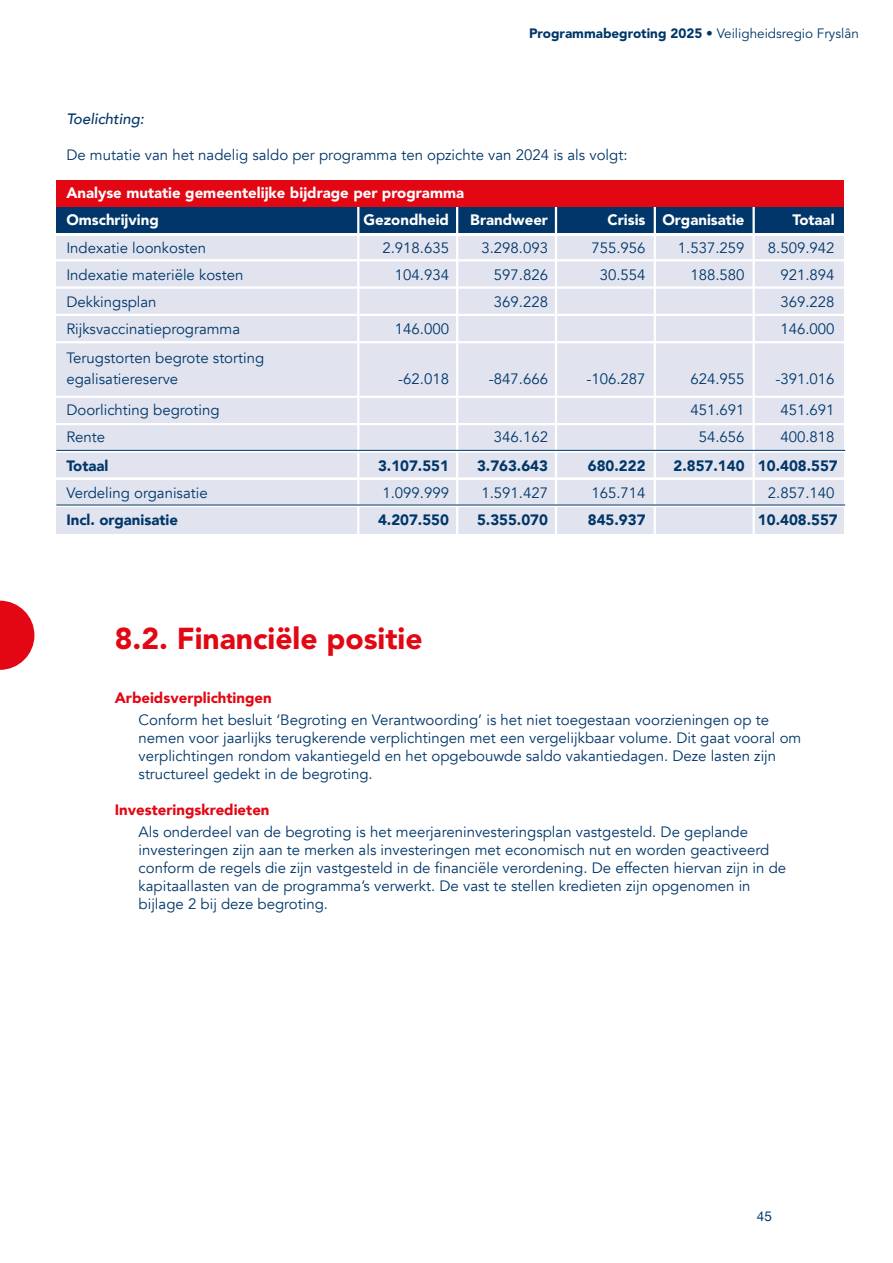
<style>
.page{position:relative;width:893px;height:1263px;background:#fff}
.page>*{position:absolute;margin:0;border:0;box-sizing:border-box;transform-origin:0 0}
.H2_1_1__Rood{font:900 30px "Avenir LT Std";color:#e30613}
.Platte_Tekst{font:15px/18px "Avenir";color:#003669}
.t1{font:900 15px "Avenir LT Std";color:#fff}
.t2{font:900 15px "Avenir";color:#003669}
.Tussenkop_ROOD{font:900 15px "Avenir LT Std";color:#e30613}
.Tussenkop_ROOD-2{font:900 15px "Avenir";color:#e30613}
.t3{font:italic 500 15px "Avenir";color:#003669}
.t4{font:13.5px "Avenir LT Std";color:#003669}
.t5{font:13.5px "Helvetica Neue";color:#003669}
.s1{font-weight:900}
</style>
<div class="page">
<div style="left:56px;top:236px;width:788px;height:298px;background:#e1e4ef"></div>
<div style="left:56px;top:206px;width:788px;height:27px;background:#003669"></div>
<hr style="left:47px;top:259px;width:803px;height:2px;background:#fff">
<hr style="left:47px;top:286px;width:803px;height:3px;background:#fff">
<hr style="left:47px;top:314px;width:803px;height:2px;background:#fff">
<hr style="left:47px;top:341px;width:803px;height:2px;background:#fff">
<hr style="left:47px;top:396px;width:803px;height:2px;background:#fff">
<hr style="left:47px;top:423px;width:803px;height:2px;background:#fff">
<hr style="left:47px;top:450px;width:803px;height:3px;background:#fff">
<hr style="left:47px;top:477px;width:803px;height:3px;background:#fff">
<hr style="left:47px;top:505px;width:803px;height:2px;background:#fff">
<svg style="left:0;top:601px;width:34px;height:69px"></svg>
<hr style="left:456px;top:205px;width:2px;height:338px;background:#fff">
<hr style="left:357px;top:205px;width:2px;height:338px;background:#fff">
<hr style="left:555px;top:205px;width:2px;height:338px;background:#fff">
<hr style="left:654px;top:205px;width:2px;height:338px;background:#fff">
<hr style="left:752px;top:205px;width:3px;height:338px;background:#fff">
<hr style="left:56px;top:505px;width:789px;height:1px;background:#003669">
<hr style="left:56px;top:450px;width:789px;height:1px;background:#003669">
<div style="left:56px;top:180px;width:788px;height:26px;background:#e30613"></div>
<p class="t4" style="left:529px;top:26px;width:331px"><span class="s1">Programmabegroting 2025</span> • Veiligheidsregio Fryslân</p>
<p class="t3" style="left:66px;top:110px;width:79px">Toelichting:</p>
<p class="Platte_Tekst" style="left:66px;top:147px;width:563px">De mutatie van het nadelig saldo per programma ten opzichte van 2024 is als volgt:</p>
<p class="t1" style="left:66px;top:183px;width:399px">Analyse mutatie gemeentelijke bijdrage per programma</p>
<p class="t1" style="left:66px;top:210px;width:94px">Omschrijving</p>
<p class="t1" style="left:363px;top:210px;width:87px">Gezondheid</p>
<p class="t1" style="left:470px;top:210px;width:79px">Brandweer</p>
<p class="t1" style="left:607px;top:210px;width:139px">Crisis Organisatie</p>
<p class="t1" style="left:792px;top:210px;width:44px">Totaal</p>
<p class="Platte_Tekst" style="left:66px;top:239px;width:141px">Indexatie loonkosten</p>
<p class="Platte_Tekst" style="left:382px;top:239px;width:68px">2.918.635</p>
<p class="Platte_Tekst" style="left:481px;top:239px;width:68px">3.298.093</p>
<p class="Platte_Tekst" style="left:591px;top:239px;width:56px">755.956</p>
<p class="Platte_Tekst" style="left:678px;top:239px;width:68px">1.537.259</p>
<p class="Platte_Tekst" style="left:768px;top:239px;width:68px">8.509.942</p>
<p class="Platte_Tekst" style="left:66px;top:266px;width:178px">Indexatie materiële kosten</p>
<p class="Platte_Tekst" style="left:395px;top:266px;width:56px">104.934</p>
<p class="Platte_Tekst" style="left:494px;top:266px;width:56px">597.826</p>
<p class="Platte_Tekst" style="left:600px;top:266px;width:47px">30.554</p>
<p class="Platte_Tekst" style="left:690px;top:266px;width:56px">188.580</p>
<p class="Platte_Tekst" style="left:780px;top:266px;width:56px">921.894</p>
<p class="Platte_Tekst" style="left:66px;top:293px;width:92px">Dekkingsplan</p>
<p class="Platte_Tekst" style="left:494px;top:293px;width:56px">369.228</p>
<p class="Platte_Tekst" style="left:780px;top:293px;width:56px">369.228</p>
<p class="Platte_Tekst" style="left:66px;top:320px;width:175px">Rijksvaccinatieprogramma</p>
<p class="Platte_Tekst" style="left:395px;top:320px;width:56px">146.000</p>
<p class="Platte_Tekst" style="left:780px;top:320px;width:56px">146.000</p>
<p class="Platte_Tekst" style="left:66px;top:347px;width:199px;line-height:21px">Terugstorten begrote storting egalisatiereserve</p>
<p class="Platte_Tekst" style="left:398px;top:370px;width:52px">-62.018</p>
<p class="Platte_Tekst" style="left:489px;top:370px;width:61px">-847.666</p>
<p class="Platte_Tekst" style="left:586px;top:370px;width:61px">-106.287</p>
<p class="Platte_Tekst" style="left:690px;top:370px;width:56px">624.955</p>
<p class="Platte_Tekst" style="left:775px;top:370px;width:61px">-391.016</p>
<p class="Platte_Tekst" style="left:66px;top:401px;width:155px">Doorlichting begroting</p>
<p class="Platte_Tekst" style="left:690px;top:401px;width:56px">451.691</p>
<p class="Platte_Tekst" style="left:780px;top:401px;width:56px">451.691</p>
<p class="Platte_Tekst" style="left:66px;top:428px;width:40px">Rente</p>
<p class="Platte_Tekst" style="left:494px;top:428px;width:56px">346.162</p>
<p class="Platte_Tekst" style="left:699px;top:428px;width:47px">54.656</p>
<p class="Platte_Tekst" style="left:780px;top:428px;width:56px">400.818</p>
<p class="t2" style="left:66px;top:453px;width:44px">Totaal</p>
<p class="t2" style="left:378px;top:453px;width:73px">3.107.551</p>
<p class="t2" style="left:477px;top:453px;width:73px">3.763.643</p>
<p class="t2" style="left:588px;top:453px;width:59px">680.222</p>
<p class="t2" style="left:673px;top:453px;width:166px">2.857.140 10.408.557</p>
<p class="Platte_Tekst" style="left:66px;top:484px;width:143px">Verdeling organisatie</p>
<p class="Platte_Tekst" style="left:382px;top:484px;width:68px">1.099.999</p>
<p class="Platte_Tekst" style="left:481px;top:484px;width:68px">1.591.427</p>
<p class="Platte_Tekst" style="left:591px;top:484px;width:56px">165.714</p>
<p class="Platte_Tekst" style="left:768px;top:484px;width:68px">2.857.140</p>
<p class="t2" style="left:66px;top:507px;width:113px">Incl. organisatie</p>
<p class="t2" style="left:378px;top:507px;width:73px">4.207.550</p>
<p class="t2" style="left:477px;top:507px;width:73px">5.355.070</p>
<p class="t2" style="left:588px;top:507px;width:59px">845.937</p>
<p class="t2" style="left:758px;top:507px;width:81px">10.408.557</p>
<p class="H2_1_1__Rood" style="left:115px;top:620px;width:309px">8.2. Financiële positie</p>
<p class="Tussenkop_ROOD" style="left:115px;top:688px;width:159px">Arbeidsverplichtingen</p>
<p class="Platte_Tekst" style="left:139px;top:711px;width:664px">Conform het besluit ‘Begroting en Verantwoording’ is het niet toegestaan voorzieningen op te nemen voor jaarlijks terugkerende verplichtingen met een vergelijkbaar volume. Dit gaat vooral om verplichtingen rondom vakantiegeld en het opgebouwde saldo vakantiedagen. Deze lasten zijn structureel gedekt in de begroting.</p>
<p class="Tussenkop_ROOD-2" style="left:115px;top:797px;width:156px">Investeringskredieten</p>
<p class="Platte_Tekst" style="left:139px;top:823px;width:649px">Als onderdeel van de begroting is het meerjareninvesteringsplan vastgesteld. De geplande investeringen zijn aan te merken als investeringen met economisch nut en worden geactiveerd conform de regels die zijn vastgesteld in de financiële verordening. De effecten hiervan zijn in de kapitaallasten van de programma’s verwerkt. De vast te stellen kredieten zijn opgenomen in bijlage 2 bij deze begroting.</p>
<p class="t5" style="left:757px;top:1206px;width:17px">45</p>
</div>
